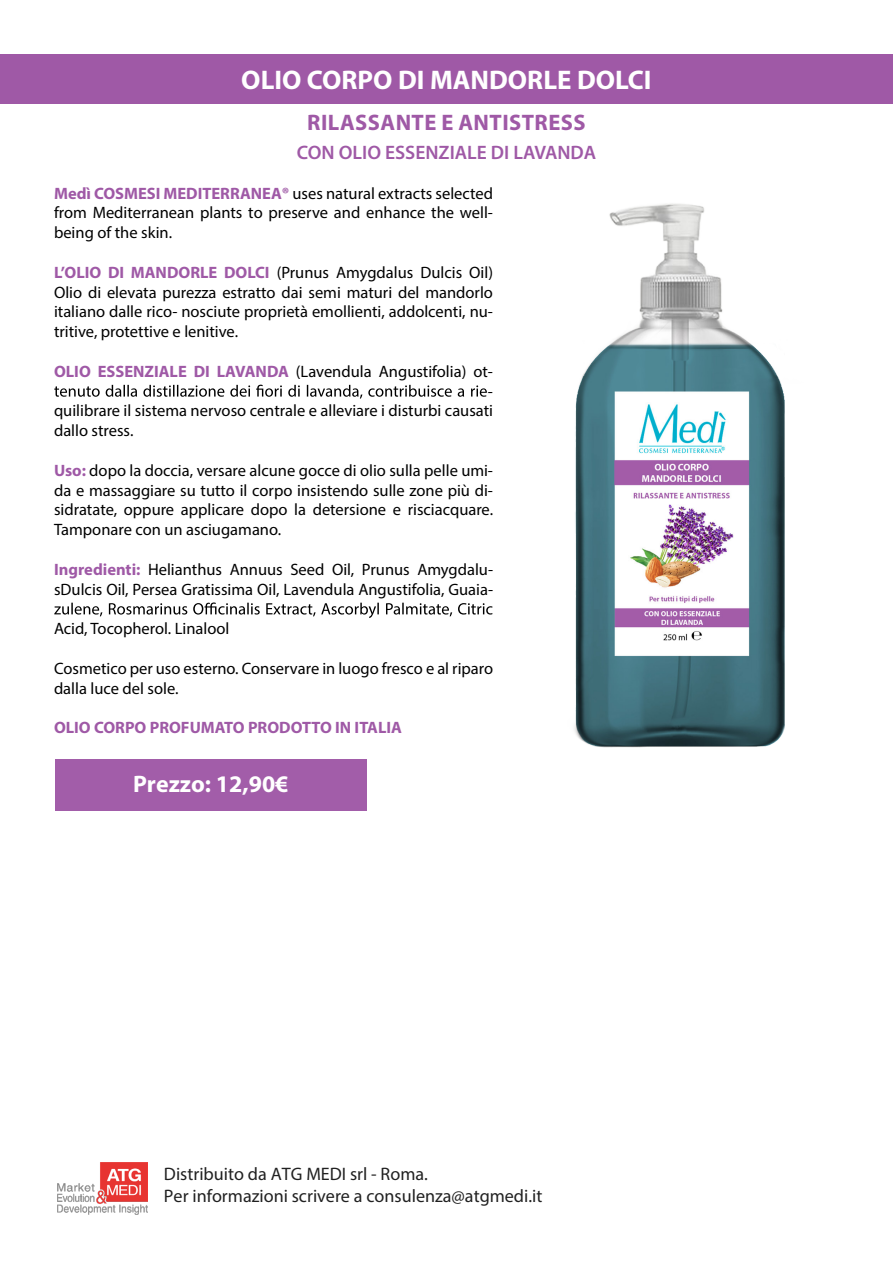
<style>
.page{position:relative;width:893px;height:1263px;background:#fff}
.page>*{position:absolute;margin:0;border:0;box-sizing:border-box;transform-origin:0 0}
.t1{font:700 27px "Myriad Pro";color:#fff}
.t2{font:700 23.85px "Myriad Pro";color:#fff}
.t3{font:700 22.5px "Myriad Pro";letter-spacing:.02em;color:#9f59a6}
.t4{font:600 19.5px "Myriad Pro";color:#9f59a6}
.t5{font:18.15px/21.8px "Myriad Pro";color:#212121}
.t6{font:16.5px/19.8px "Myriad Pro";color:#000;text-align:justify}
.t7{font:700 16.5px "Myriad Pro";color:#9f59a6}
.s1{font-weight:700;color:#9f59a6}
</style>
<div class="page">
<img style="left:574px;top:203px;width:211px;height:545px">
<svg style="left:54px;top:385px;width:433px;height:14px"></svg>
<svg style="left:54px;top:602px;width:438px;height:16px"></svg>
<div style="left:0;top:54px;width:893px;height:49px;background:#9f59a6"></div>
<img style="left:57px;top:1162px;width:91px;height:52px">
<div style="left:55px;top:759px;width:312px;height:51px;background:#a25da9"></div>
<h1 class="t1" style="left:241px;top:62px;width:412px">OLIO CORPO DI MANDORLE DOLCI</h1>
<h3 class="t3" style="left:307px;top:107px;width:280px">RILASSANTE E ANTISTRESS</h3>
<p class="t4" style="left:297px;top:140px;width:301px">CON OLIO ESSENZIALE DI LAVANDA</p>
<p class="t6" style="left:54px;top:183px;width:441px"><span class="s1">Medì COSMESI MEDITERRANEA®</span> uses natural extracts selected from Mediterranean plants to preserve and enhance the well&shy;being of the skin.</p>
<p class="t6" style="left:54px;top:262px;width:440px"><span class="s1">L’OLIO DI MANDORLE DOLCI</span> (Prunus Amygdalus Dulcis Oil)<br>Olio di elevata purezza estratto dai semi maturi del mandorlo italiano dalle rico- nosciute proprietà emollienti, addolcenti, nu&shy;tritive, protettive e lenitive.</p>
<p class="t6" style="left:54px;top:361px;width:440px"><span class="s1">OLIO ESSENZIALE DI LAVANDA</span> (Lavendula Angustifolia) ot-</p>
<p class="t6" style="left:488px;top:381px;width:7px">-</p>
<p class="t6" style="left:54px;top:401px;width:441px">quilibrare il sistema nervoso centrale e alleviare i disturbi causati</p>
<p class="t6" style="left:54px;top:420px;width:81px">dallo stress.</p>
<p class="t6" style="left:54px;top:460px;width:441px"><span class="s1">Uso:</span> dopo la doccia, versare alcune gocce di olio sulla pelle umi&shy;da e massaggiare su tutto il corpo insistendo sulle zone più di&shy;sidratate, oppure applicare dopo la detersione e risciacquare.<br>Tamponare con un asciugamano.</p>
<p class="t6" style="left:54px;top:559px;width:440px"><span class="s1">Ingredienti:</span> Helianthus Annuus Seed Oil, Prunus Amygdalu&shy;sDulcis Oil, Persea Gratissima Oil, Lavendula Angustifolia, Guaia-</p>
<p class="t6" style="left:54px;top:618px;width:177px">Acid, Tocopherol. Linalool</p>
<p class="t6" style="left:54px;top:658px;width:441px">Cosmetico per uso esterno. Conservare in luogo fresco e al riparo dalla luce del sole.</p>
<p class="t7" style="left:54px;top:717px;width:349px">OLIO CORPO PROFUMATO PRODOTTO IN ITALIA</p>
<h2 class="t2" style="left:133px;top:768px;width:157px">Prezzo: 12,90€</h2>
<p class="t5" style="left:164px;top:1162px;width:380px">Distribuito da ATG MEDI srl - Roma.<br>Per informazioni scrivere a consulenza@atgmedi.it</p>
</div>
